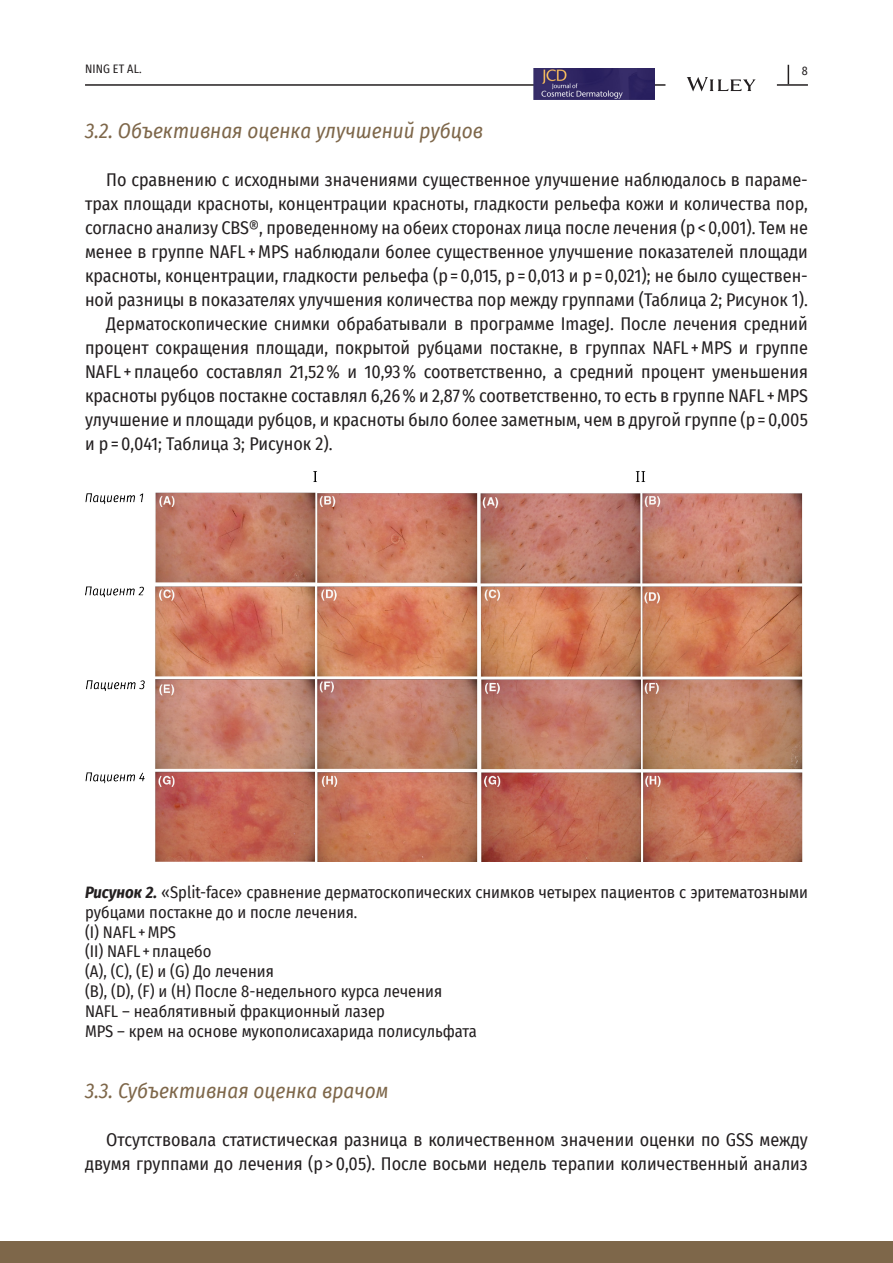
<style>
.page{position:relative;width:893px;height:1263px;background:#fff}
.page>*{position:absolute;margin:0;border:0;box-sizing:border-box;transform-origin:0 0}
.t1{font:italic 21px "Fira Sans Condensed";color:#7e674a}
.t2{font:18px/24px "Fira Sans Condensed";color:#231f20;text-align:justify}
.t3{font:16.5px/19.8px "Fira Sans Condensed";color:#231f20}
.t4{font:12px "Fira Sans Condensed";letter-spacing:.01em;color:#231f20}
.s1{font-weight:700;font-style:italic}
</style>
<div class="page">
<div style="left:0;top:1242px;width:893px;height:21px;background:#7e674a"></div>
<hr style="left:777px;top:84px;width:31px;height:2px;background:#231f20">
<hr style="left:85px;top:84px;width:580px;height:2px;background:#231f20">
<svg style="left:788px;top:65px;width:1px;height:19px"></svg>
<svg style="left:687px;top:77px;width:69px;height:14px"></svg>
<img style="left:534px;top:69px;width:121px;height:30px">
<img style="left:85px;top:471px;width:718px;height:391px">
<p class="t4" style="left:85px;top:60px;width:58px">NING ET AL.</p>
<p class="t4" style="left:802px;top:62px;width:7px">8</p>
<p class="t1" style="left:85px;top:115px;width:399px">3.2. Объективная оценка улучшений рубцов</p>
<p class="t2" style="left:85px;top:167px;width:724px;text-indent:21px">По сравнению с исходными значениями существенное улучшение наблюдалось в параме&shy;трах площади красноты, концентрации красноты, гладкости рельефа кожи и количества пор, согласно анализу CBS®, проведенному на обеих сторонах лица после лечения (p&lt;0,001). Тем не менее в группе NAFL +MPS наблюдали более существенное улучшение показателей площади красноты, концентрации, гладкости рельефа (p=0,015, p=0,013 и p=0,021); не было существен&shy;ной разницы в показателях улучшения количества пор между группами (Таблица 2; Рисунок 1).</p>
<p class="t2" style="left:85px;top:311px;width:724px;text-indent:21px">Дерматоскопические снимки обрабатывали в программе ImageJ. После лечения средний процент сокращения площади, покрытой рубцами постакне, в группах NAFL +MPS и группе NAFL +плацебо составлял 21,52% и 10,93% соответственно, а средний процент уменьшения красноты рубцов постакне составлял 6,26% и 2,87% соответственно, то есть в группе NAFL +MPS улучшение и площади рубцов, и красноты было более заметным, чем в другой группе (p=0,005 и p=0,041; Таблица 3; Рисунок 2).</p>
<p class="t3" style="left:85px;top:882px;width:724px"><span class="s1">Рисунок 2.</span> «Split-face» сравнение дерматоскопических снимков четырех пациентов с эритематозными рубцами постакне до и после лечения.</p>
<p class="t3" style="left:85px;top:921px;width:93px">(I) NAFL +MPS</p>
<p class="t3" style="left:85px;top:941px;width:128px">(II) NAFL +плацебо</p>
<p class="t3" style="left:85px;top:961px;width:190px">(A), (C), (E) и (G) До лечения</p>
<p class="t3" style="left:85px;top:981px;width:359px">(B), (D), (F) и (H) После 8-недельного курса лечения</p>
<p class="t3" style="left:85px;top:1001px;width:302px">NAFL – неаблятивный фракционный лазер</p>
<p class="t3" style="left:85px;top:1020px;width:393px">MPS – крем на основе мукополисахарида полисульфата</p>
<p class="t1" style="left:85px;top:1075px;width:305px">3.3. Субъективная оценка врачом</p>
<p class="t2" style="left:85px;top:1127px;width:724px;text-align:right">Отсутствовала статистическая разница в количественном значении оценки по GSS между двумя группами до лечения (p&gt;0,05). После восьми недель терапии количественный анализ</p>
</div>
